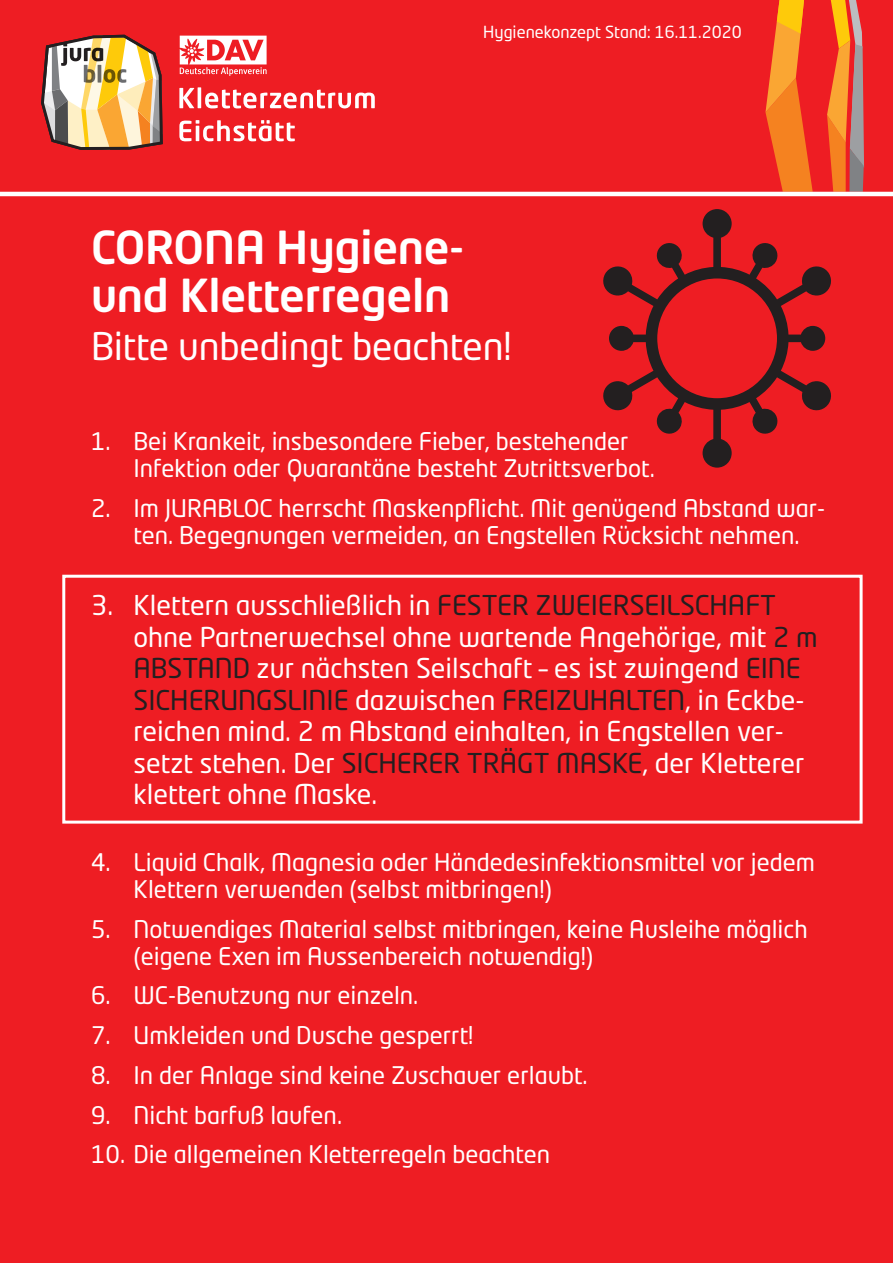
<style>
.page{position:relative;width:893px;height:1263px;background:#ee1d23}
.page>*{position:absolute;margin:0;border:0;box-sizing:border-box;transform-origin:0 0}
.t1{font:500 45px/48px "Neo Tech Std";letter-spacing:-.005em;color:#fff}
.t2{font:37.5px "Neo Tech Std";letter-spacing:-.005em;color:#fff}
.t3{font:27px/31.5px "Neo Tech Std";color:#fff}
.t4{font:24px/27px "Neo Tech Std";color:#fff}
.t5{font:16.5px "Neo Tech Std";color:#fff}
.s1{color:#231f20}
</style>
<div class="page">
<svg style="left:603px;top:209px;width:228px;height:259px"></svg>
<svg style="left:765px;top:0;width:48px;height:192px"></svg>
<svg style="left:827px;top:0;width:37px;height:192px"></svg>
<svg style="left:180px;top:36px;width:87px;height:40px"></svg>
<svg style="left:179px;top:120px;width:116px;height:21px"></svg>
<svg style="left:179px;top:87px;width:196px;height:21px"></svg>
<svg style="left:41px;top:34px;width:122px;height:116px"></svg>
<hr style="left:0;top:192px;width:893px;height:4px;background:#fff">
<div style="left:62px;top:575px;width:801px;height:249px;border:3px solid #fff"></div>
<p class="t5" style="left:483px;top:22px;width:260px">Hygienekonzept Stand: 16.11.2020</p>
<h1 class="t1" style="left:91px;top:223px;width:374px">CORONA Hygiene&shy;und Kletterregeln</h1>
<h2 class="t2" style="left:91px;top:324px;width:422px">Bitte unbedingt beachten!</h2>
<p class="t4" style="left:134px;top:427px;width:523px;text-indent:-43px">1. Bei Krankeit, insbesondere Fieber, bestehender<br>Infektion oder Quarantäne besteht Zutrittsverbot.</p>
<p class="t4" style="left:134px;top:494px;width:693px;text-indent:-43px">2. Im JURABLOC herrscht Maskenpflicht. Mit genügend Abstand war&shy;ten. Begegnungen vermeiden, an Engstellen Rücksicht nehmen.</p>
<p class="t3" style="left:134px;top:589px;width:686px;text-indent:-43px">3. Klettern ausschließlich in <span class="s1">FESTER ZWEIERSEILSCHAFT </span>ohne Partnerwechsel ohne wartende Angehörige, mit <span class="s1">2 m ABSTAND</span> zur nächsten Seilschaft – es ist zwingend <span class="s1">EINE SICHERUNGSLINIE</span> dazwischen <span class="s1">FREIZUHALTEN</span>, in Eckbe&shy;reichen mind. 2 m Abstand einhalten, in Engstellen ver&shy;setzt stehen. Der <span class="s1">SICHERER TRÄGT MASKE</span>, der Kletterer klettert ohne Maske.</p>
<p class="t4" style="left:134px;top:848px;width:683px;text-indent:-43px">4. Liquid Chalk, Magnesia oder Händedesinfektionsmittel vor jedem<br>Klettern verwenden (selbst mitbringen!)</p>
<p class="t4" style="left:134px;top:915px;width:676px;text-indent:-43px">5. Notwendiges Material selbst mitbringen, keine Ausleihe möglich (eigene Exen im Aussenbereich notwendig!)</p>
<p class="t4" style="left:91px;top:982px;width:329px">6. WC-Benutzung nur einzeln.</p>
<p class="t4" style="left:91px;top:1021px;width:384px">7. Umkleiden und Dusche gesperrt!</p>
<p class="t4" style="left:91px;top:1061px;width:498px">8. In der Anlage sind keine Zuschauer erlaubt.</p>
<p class="t4" style="left:91px;top:1101px;width:253px">9. Nicht barfuß laufen.</p>
<p class="t4" style="left:91px;top:1141px;width:461px">10. Die allgemeinen Kletterregeln beachten</p>
</div>
